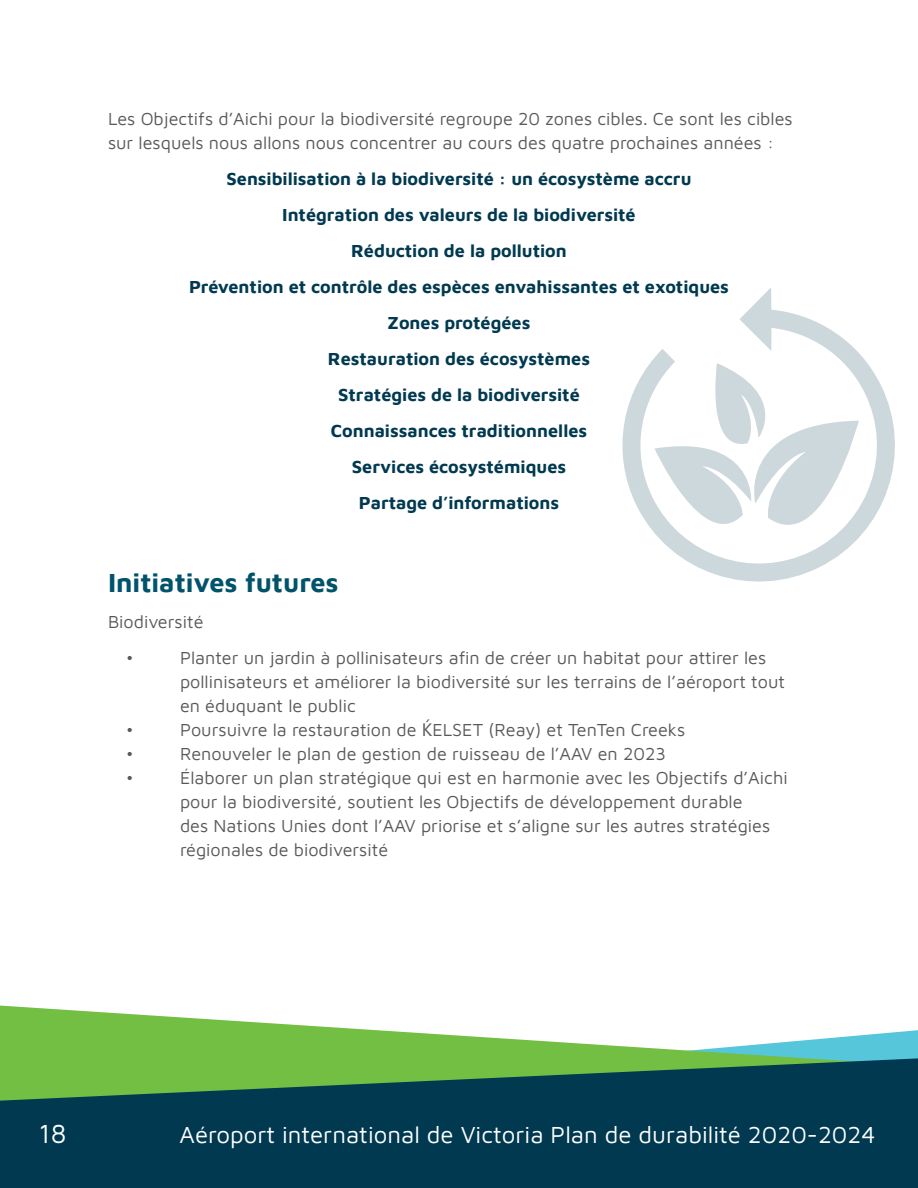
<style>
.page{position:relative;width:918px;height:1188px;background:#fff}
.page>*{position:absolute;margin:0;border:0;box-sizing:border-box;transform-origin:0 0}
.t1{font:700 27px "Maven Pro";color:#00536a}
.t2{font:27px "Maven Pro";color:#fff}
.t3{font:24px "Maven Pro";color:#fff}
.t4{font:18px/24px "Maven Pro";color:#58595b}
.t5{font:700 18px/36px "Maven Pro";color:#003950;text-align:center}
.s1{font-family:"Segoe UI"}
</style>
<div class="page">
<svg style="left:0;top:1005px;width:918px;height:53px"></svg>
<svg style="left:0;top:1058px;width:918px;height:130px;background:#124f4e"></svg>
<svg style="left:622px;top:288px;width:273px;height:294px"></svg>
<p class="t4" style="left:108px;top:106px;width:686px">Les Objectifs d’Aichi pour la biodiversité regroupe 20 zones cibles. Ce sont les cibles sur lesquels nous allons nous concentrer au cours des quatre prochaines années :</p>
<p class="t5" style="left:189px;top:160px;width:541px">Sensibilisation à la biodiversité : un écosystème accru Intégration des valeurs de la biodiversité<br>Réduction de la pollution<br>Prévention et contrôle des espèces envahissantes et exotiques Zones protégées<br>Restauration des écosystèmes<br>Stratégies de la biodiversité<br>Connaissances traditionnelles<br>Services écosystémiques<br>Partage d’informations</p>
<h1 class="t1" style="left:108px;top:564px;width:232px">Initiatives futures</h1>
<p class="t4" style="left:126px;top:602px;width:79px;line-height:36px;text-indent:-18px">Biodiversité •</p>
<p class="t4" style="left:180px;top:644px;width:607px">Planter un jardin à pollinisateurs afin de créer un habitat pour attirer les pollinisateurs et améliorer la biodiversité sur les terrains de l’aéroport tout en éduquant le public</p>
<p class="t4" style="left:126px;top:716px;width:9px">•</p>
<p class="t4" style="left:180px;top:716px;width:507px">Poursuivre la restauration de <span class="s1">Ḱ</span>ELSET (Reay) et TenTen Creeks</p>
<p class="t4" style="left:126px;top:740px;width:9px">•</p>
<p class="t4" style="left:180px;top:740px;width:488px">Renouveler le plan de gestion de ruisseau de l’AAV en 2023</p>
<p class="t4" style="left:126px;top:764px;width:9px">•</p>
<p class="t4" style="left:180px;top:764px;width:609px">Élaborer un plan stratégique qui est en harmonie avec les Objectifs d’Aichi pour la biodiversité, soutient les Objectifs de développement durable<br>des Nations Unies dont l’AAV priorise et s’aligne sur les autres stratégies régionales de biodiversité</p>
<h1 class="t2" style="left:39px;top:1116px;width:29px">18</h1>
<h2 class="t3" style="left:180px;top:1119px;width:697px">Aéroport international de Victoria Plan de durabilité 2020-2024</h2>
</div>
